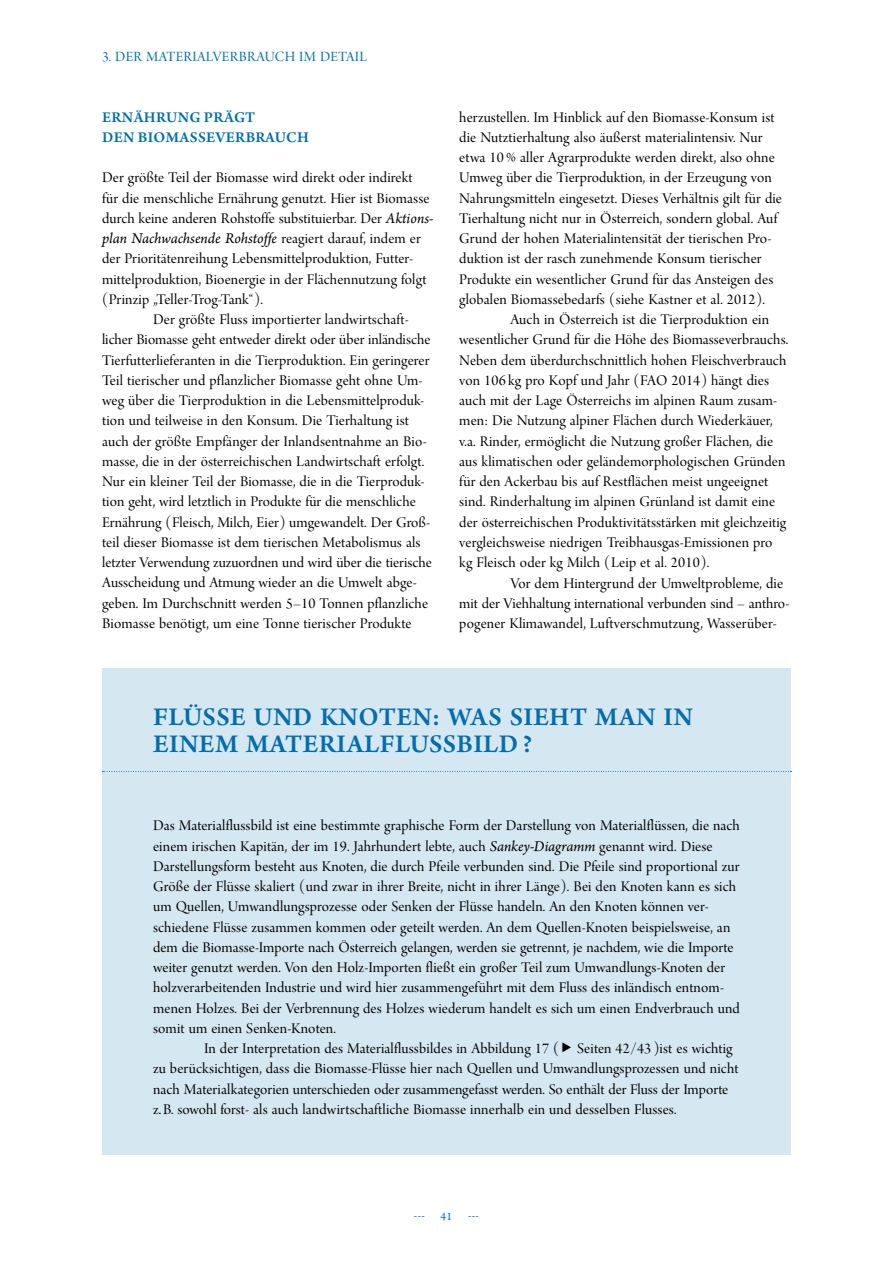
<style>
.page{position:relative;width:893px;height:1263px;background:#fff}
.page>*{position:absolute;margin:0;border:0;box-sizing:border-box;transform-origin:0 0}
.t1{font:600 27px/27px "Arno Pro";letter-spacing:.015em;color:#006dad}
.t2{font:15.75px/20.2px "Arno Pro Display";letter-spacing:.01em;color:#000}
.t3{font:italic 15.75px "Arno Pro";letter-spacing:-.005em;color:#000}
.t4{font:600 15.75px/20.2px "Arno Pro";letter-spacing:.02em;color:#006dad}
.t5{font:15px "Arno Pro Display";letter-spacing:.02em;color:#006dad}
.t6{font:12px "Arno Pro";color:#006dad}
.s1{font-family:"Arno Pro";font-style:italic}
.s2{font-family:"Arno Pro Display";font-style:normal}
</style>
<div class="page">
<div style="left:102px;top:668px;width:689px;height:486px;background:#d5e7f0"></div>
<svg style="left:102px;top:771px;width:689px;height:1px"></svg>
<p class="t5" style="left:102px;top:48px;width:73px">3. der Materi</p>
<p class="t5" style="left:197px;top:48px;width:18px">alver</p>
<p class="t5" style="left:239px;top:48px;width:123px">brauc h im Detail</p>
<p class="t4" style="left:102px;top:107px;width:208px">ERNÄHRUNG PRÄGT<br>DEN BIOMASSEVERBRAUCH</p>
<p class="t2" style="left:102px;top:168px;width:331px">Der größte Teil der Biomasse wird direkt oder indirekt für die menschliche Ernährung genutzt. Hier ist Biomasse durch keine anderen Rohstoffe substituierbar. Der <span class="s1">Aktions--</span></p>
<p class="t3" style="left:102px;top:229px;width:320px">plan Nachwachsende Rohstoffe <span class="s2">reagiert darauf, indem er</span></p>
<p class="t2" style="left:102px;top:249px;width:326px">der Prioritätenreihung Lebensmittelproduktion, Futter&shy;mittelproduktion, Bioenergie in der Flächennutzung folgt (Prinzip „Teller-Trog-Tank“).</p>
<p class="t2" style="left:102px;top:310px;width:331px;text-indent:51px">Der größte Fluss importierter landwirtschaft&shy;licher Biomasse geht entweder direkt oder über inländische Tierfutterlieferanten in die Tierproduktion. Ein geringerer Teil tierischer und pflanzlicher Biomasse geht ohne Um&shy;weg über die Tierproduktion in die Lebensmittelproduk&shy;tion und teilweise in den Konsum. Die Tierhaltung ist auch der größte Empfänger der Inlandsentnahme an Bio&shy;masse, die in der österreichischen Landwirtschaft erfolgt.<br>Nur ein kleiner Teil der Biomasse, die in die Tierproduk&shy;tion geht, wird letztlich in Produkte für die menschliche Ernährung (Fleisch, Milch, Eier) umgewandelt. Der Groß&shy;teil dieser Biomasse ist dem tierischen Metabolismus als letzter Verwendung zuzuordnen und wird über die tierische Ausscheidung und Atmung wieder an die Umwelt abge&shy;geben. Im Durchschnitt werden 5–10 Tonnen pflanzliche Biomasse benötigt, um eine Tonne tierischer Produkte</p>
<p class="t2" style="left:459px;top:108px;width:324px">herzustellen. Im Hinblick auf den Biomasse-Konsum ist die Nutztierhaltung also äußerst materialintensiv. Nur etwa 10% aller Agrarprodukte werden direkt, also ohne Umweg über die Tierproduktion, in der Erzeugung von Nahrungsmitteln eingesetzt. Dieses Verhältnis gilt für die Tierhaltung nicht nur in Österreich, sondern global. Auf Grund der hohen Materialintensität der tierischen Pro&shy;duktion ist der rasch zunehmende Konsum tierischer Produkte ein wesentlicher Grund für das Ansteigen des globalen Biomassebedarfs (siehe Kastner et al. 2012).</p>
<p class="t2" style="left:459px;top:310px;width:331px;text-indent:51px">Auch in Österreich ist die Tierproduktion ein wesentlicher Grund für die Höhe des Biomasseverbrauchs.<br>Neben dem überdurchschnittlich hohen Fleischverbrauch von 106 kg pro Kopf und Jahr (FAO 2014) hängt dies auch mit der Lage Österreichs im alpinen Raum zusam&shy;men: Die Nutzung alpiner Flächen durch Wiederkäuer, v.a. Rinder, ermöglicht die Nutzung großer Flächen, die aus klimatischen oder geländemorphologischen Gründen für den Ackerbau bis auf Restflächen meist ungeeignet sind. Rinderhaltung im alpinen Grünland ist damit eine der österreichischen Produktivitätsstärken mit gleichzeitig vergleichsweise niedrigen Treibhausgas-Emissionen pro kg Fleisch oder kg Milch (Leip et al. 2010).</p>
<p class="t2" style="left:459px;top:574px;width:332px;text-indent:51px">Vor dem Hintergrund der Umweltprobleme, die mit der Viehhaltung international verbunden sind – anthro&shy;pogener Klimawandel, Luftverschmutzung, Wasserüber-</p>
<h1 class="t1" style="left:153px;top:705px;width:541px">FLÜSSE UND KNOTEN: WAS SIEHT MAN IN<br>EINEM MATERIALFLUSSBILD?</h1>
<p class="t2" style="left:153px;top:816px;width:588px">Das Materialflussbild ist eine bestimmte graphische Form der Darstellung von Materialflüssen, die nach einem irischen Kapitän, der im 19. Jahrhundert lebte, auch <span class="s1">Sankey-Diagramm</span> genannt wird. Diese Darstellungsform besteht aus Knoten, die durch Pfeile verbunden sind. Die Pfeile sind proportional zur Größe der Flüsse skaliert (und zwar in ihrer Breite, nicht in ihrer Länge). Bei den Knoten kann es sich um Quellen, Umwandlungsprozesse oder Senken der Flüsse handeln. An den Knoten können ver&shy;schiedene Flüsse zusammen kommen oder geteilt werden. An dem Quellen-Knoten beispielsweise, an dem die Biomasse-Importe nach Österreich gelangen, werden sie getrennt, je nachdem, wie die Importe weiter genutzt werden. Von den Holz-Importen fließt ein großer Teil zum Umwandlungs-Knoten der holzverarbeitenden Industrie und wird hier zusammengeführt mit dem Fluss des inländisch entnom&shy;menen Holzes. Bei der Verbrennung des Holzes wiederum handelt es sich um einen Endverbrauch und somit um einen Senken-Knoten.</p>
<p class="t2" style="left:153px;top:1039px;width:587px;text-indent:51px">In der Interpretation des Materialflussbildes in Abbildung 17 ( Seiten 42/43 )ist es wichtig zu berücksichtigen, dass die Biomasse-Flüsse hier nach Quellen und Umwandlungsprozessen und nicht nach Materialkategorien unterschieden oder zusammengefasst werden. So enthält der Fluss der Importe z. B. sowohl forst- als auch landwirtschaftliche Biomasse innerhalb ein und desselben Flusses.</p>
<p class="t6" style="left:414px;top:1209px;width:12px">---</p>
<p class="t6" style="left:441px;top:1209px;width:13px">41</p>
<p class="t6" style="left:468px;top:1209px;width:12px">---</p>
</div>
